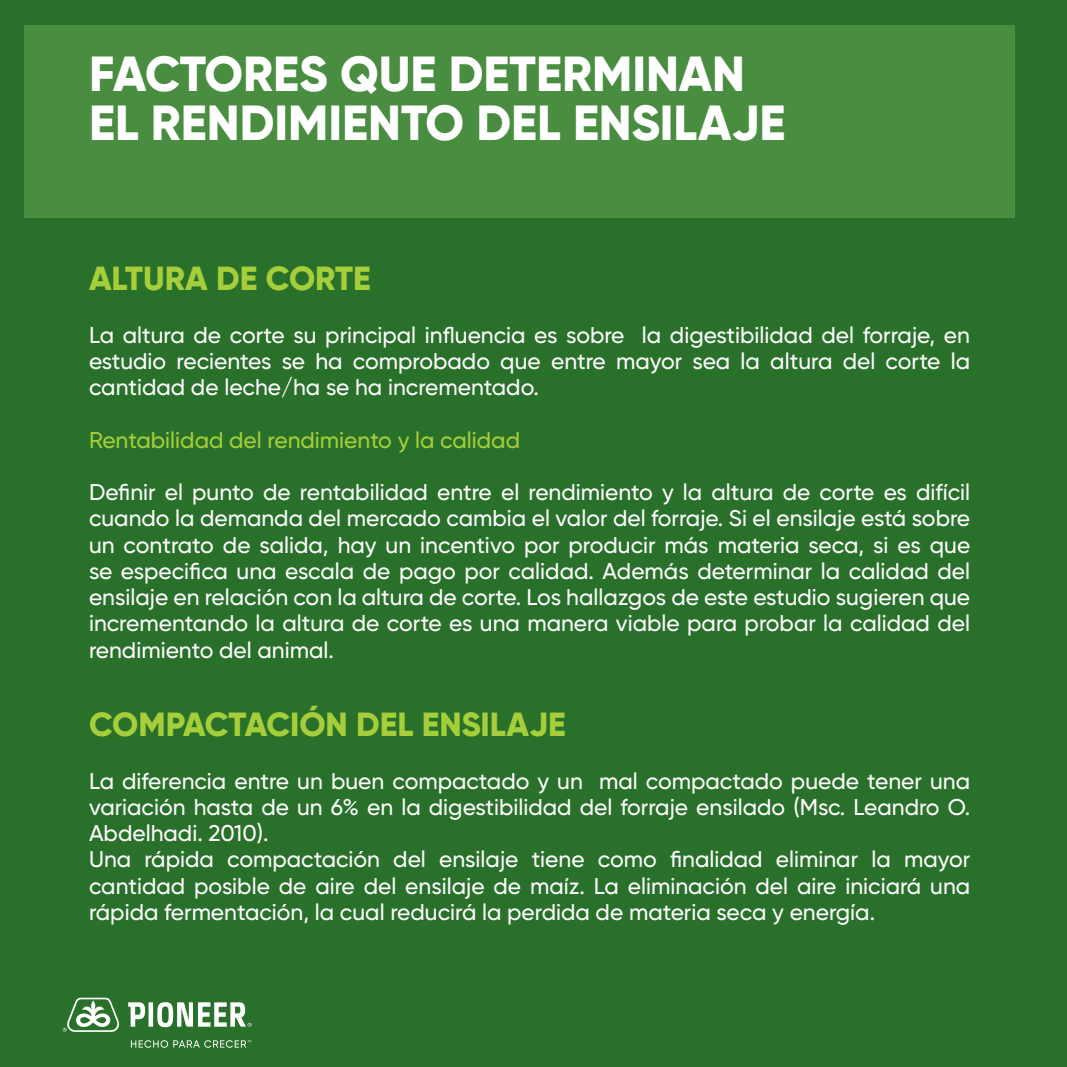
<style>
.page{position:relative;width:1067px;height:1067px;background:#29712a}
.page>*{position:absolute;margin:0;border:0;box-sizing:border-box;transform-origin:0 0}
.t1{font:800 49px/49px "Gilroy";color:#fff}
.t2{font:800 33.25px "Gilroy";color:#a6ce3b}
.t3{font:500 22.75px/26.2px "Gilroy";color:#fff;text-align:justify}
.t4{font:500 22.75px "Gilroy";color:#a6ce3a}
</style>
<div class="page">
<div style="left:24px;top:25px;width:991px;height:193px;background:#498d41"></div>
<svg style="left:128px;top:1002px;width:17px;height:24px"></svg>
<div style="left:148px;top:1002px;width:5px;height:24px;background:#fff"></div>
<svg style="left:157px;top:1002px;width:94px;height:25px"></svg>
<svg style="left:63px;top:997px;width:57px;height:35px"></svg>
<svg style="left:131px;top:1040px;width:120px;height:7px"></svg>
<p class="t1" style="left:89px;top:50px;width:698px">FACTORES QUE DETERMINAN<br>EL RENDIMIENTO DEL ENSILAJE</p>
<p class="t2" style="left:89px;top:257px;width:283px">ALTURA DE CORTE</p>
<p class="t3" style="left:89px;top:321px;width:882px">La altura de corte su principal influencia es sobre la digestibilidad del forraje, en estudio recientes se ha comprobado que entre mayor sea la altura del corte la cantidad de leche/ha se ha incrementado.</p>
<p class="t4" style="left:89px;top:425px;width:432px">Rentabilidad del rendimiento y la calidad</p>
<p class="t3" style="left:89px;top:479px;width:882px">Definir el punto de rentabilidad entre el rendimiento y la altura de corte es difícil cuando la demanda del mercado cambia el valor del forraje. Si el ensilaje está sobre un contrato de salida, hay un incentivo por producir más materia seca, si es que se especifica una escala de pago por calidad. Además determinar la calidad del ensilaje en relación con la altura de corte. Los hallazgos de este estudio sugieren que incrementando la altura de corte es una manera viable para probar la calidad del rendimiento del animal.</p>
<p class="t2" style="left:89px;top:703px;width:478px">COMPACTACIÓN DEL ENSILAJE</p>
<p class="t3" style="left:89px;top:767px;width:882px">La diferencia entre un buen compactado y un mal compactado puede tener una variación hasta de un 6% en la digestibilidad del forraje ensilado (Msc. Leandro O.<br>Abdelhadi. 2010).</p>
<p class="t3" style="left:89px;top:846px;width:882px">Una rápida compactación del ensilaje tiene como finalidad eliminar la mayor cantidad posible de aire del ensilaje de maíz. La eliminación del aire iniciará una rápida fermentación, la cual reducirá la perdida de materia seca y energía.</p>
</div>
